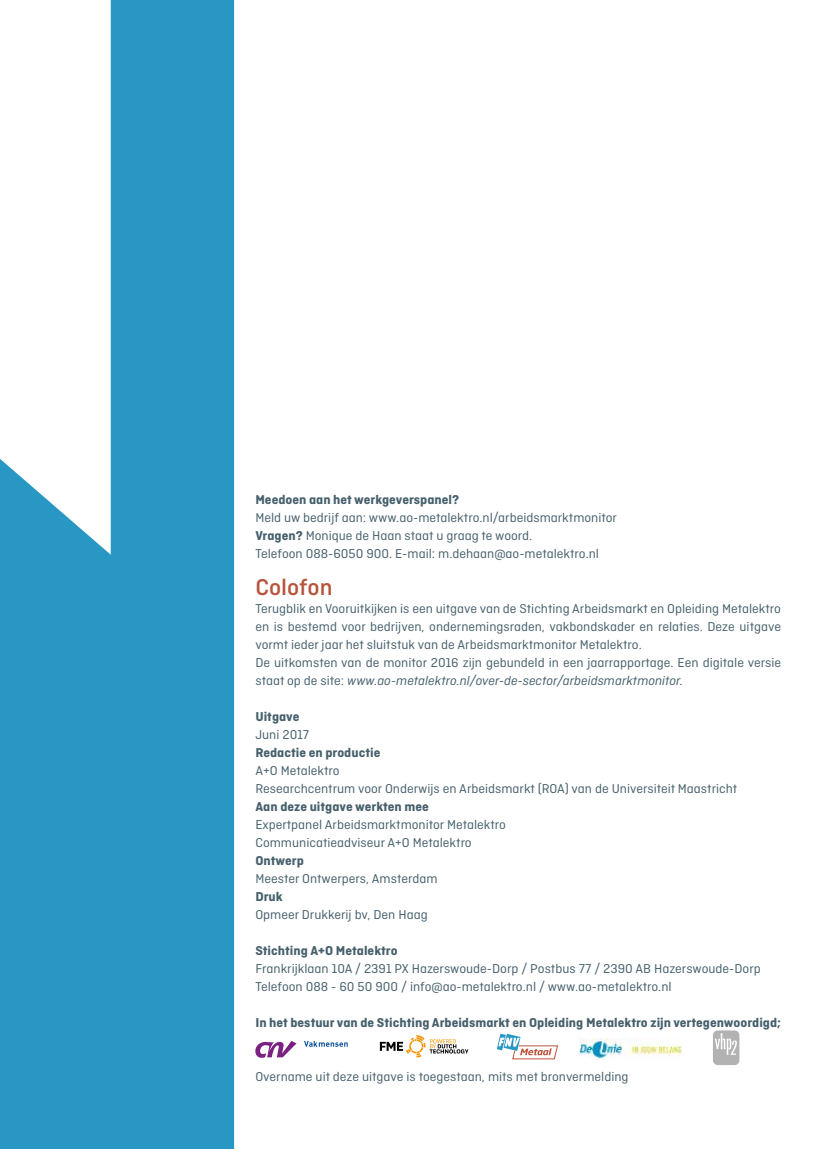
<style>
.page{position:relative;width:830px;height:1149px;background:#fff}
.page>*{position:absolute;margin:0;border:0;box-sizing:border-box;transform-origin:0 0}
.t1{font:500 24px "Ciutadella";color:#b6533a;scale:1.04 1}
.t2{font:13.5px/18px "Ciutadella";color:#46606c;scale:1.04 1}
.t3{font:700 13.5px "Ciutadella";color:#46606c;scale:1.04 1}
.s1{font-weight:700}
.s2{font-style:italic}
</style>
<div class="page">
<div style="left:712px;top:1030px;width:27px;height:34px;background:#b3b2b2;border-radius:5px"></div>
<svg style="left:715px;top:1033px;width:21px;height:21px"></svg>
<svg style="left:255px;top:1041px;width:41px;height:16px"></svg>
<svg style="left:304px;top:1040px;width:43px;height:6px"></svg>
<img style="left:579px;top:1038px;width:102px;height:21px">
<svg style="left:379px;top:1035px;width:89px;height:22px"></svg>
<svg style="left:497px;top:1033px;width:61px;height:27px"></svg>
<svg style="left:0;top:0;width:234px;height:1148px;fill:#2897c4"></svg>
<p class="t3" style="left:255px;top:492px;width:197px">Meedoen aan het werkgeverspanel?</p>
<p class="t2" style="left:255px;top:509px;width:349px">Meld uw bedrijf aan: www.ao-metalektro.nl/arbeidsmarktmonitor<br><span class="s1">Vragen?</span> Monique de Haan staat u graag te woord.<br>Telefoon 088-6050 900. E-mail: m.dehaan@ao-metalektro.nl</p>
<h1 class="t1" style="left:255px;top:573px;width:76px">Colofon</h1>
<p class="t2" style="left:255px;top:599px;width:506px">Terugblik en Vooruitkijken is een uitgave van de Stichting Arbeidsmarkt en Opleiding Metalektro en is bestemd voor bedrijven, ondernemingsraden, vakbondskader en relaties. Deze uitgave vormt ieder jaar het sluitstuk van de Arbeidsmarktmonitor Metalektro.<br>De uitkomsten van de monitor 2016 zijn gebundeld in een jaarrapportage. Een digitale versie staat op de site: <span class="s2">www.ao-metalektro.nl/over-de-sector/arbeidsmarktmonitor.</span></p>
<p class="t3" style="left:255px;top:708px;width:44px">Uitgave</p>
<p class="t2" style="left:255px;top:724px;width:53px">Juni 2017</p>
<p class="t3" style="left:255px;top:744px;width:122px">Redactie en productie</p>
<p class="t2" style="left:255px;top:760px;width:464px">A+O Metalektro<br>Researchcentrum voor Onderwijs en Arbeidsmarkt (ROA) van de Universiteit Maastricht</p>
<p class="t3" style="left:255px;top:798px;width:168px">Aan deze uitgave werkten mee</p>
<p class="t2" style="left:255px;top:814px;width:242px">Expertpanel Arbeidsmarktmonitor Metalektro<br>Communicatieadviseur A+O Metalektro</p>
<p class="t3" style="left:255px;top:852px;width:48px">Ontwerp</p>
<p class="t2" style="left:255px;top:868px;width:176px">Meester Ontwerpers, Amsterdam</p>
<p class="t3" style="left:255px;top:888px;width:28px">Druk</p>
<p class="t2" style="left:255px;top:904px;width:167px">Opmeer Drukkerij bv, Den Haag</p>
<p class="t3" style="left:255px;top:942px;width:138px">Stichting A+O Metalektro</p>
<p class="t2" style="left:255px;top:958px;width:487px">Frankrijklaan 10A / 2391 PX Hazerswoude-Dorp / Postbus 77 / 2390 AB Hazerswoude-Dorp<br>Telefoon 088 - 60 50 900 / info@ao-metalektro.nl / www.ao-metalektro.nl</p>
<p class="t3" style="left:255px;top:1014px;width:506px">In het bestuur van de Stichting Arbeidsmarkt en Opleiding Metalektro zijn vertegenwoordigd;</p>
<p class="t2" style="left:255px;top:1066px;width:360px">Overname uit deze uitgave is toegestaan, mits met bronvermelding</p>
</div>
